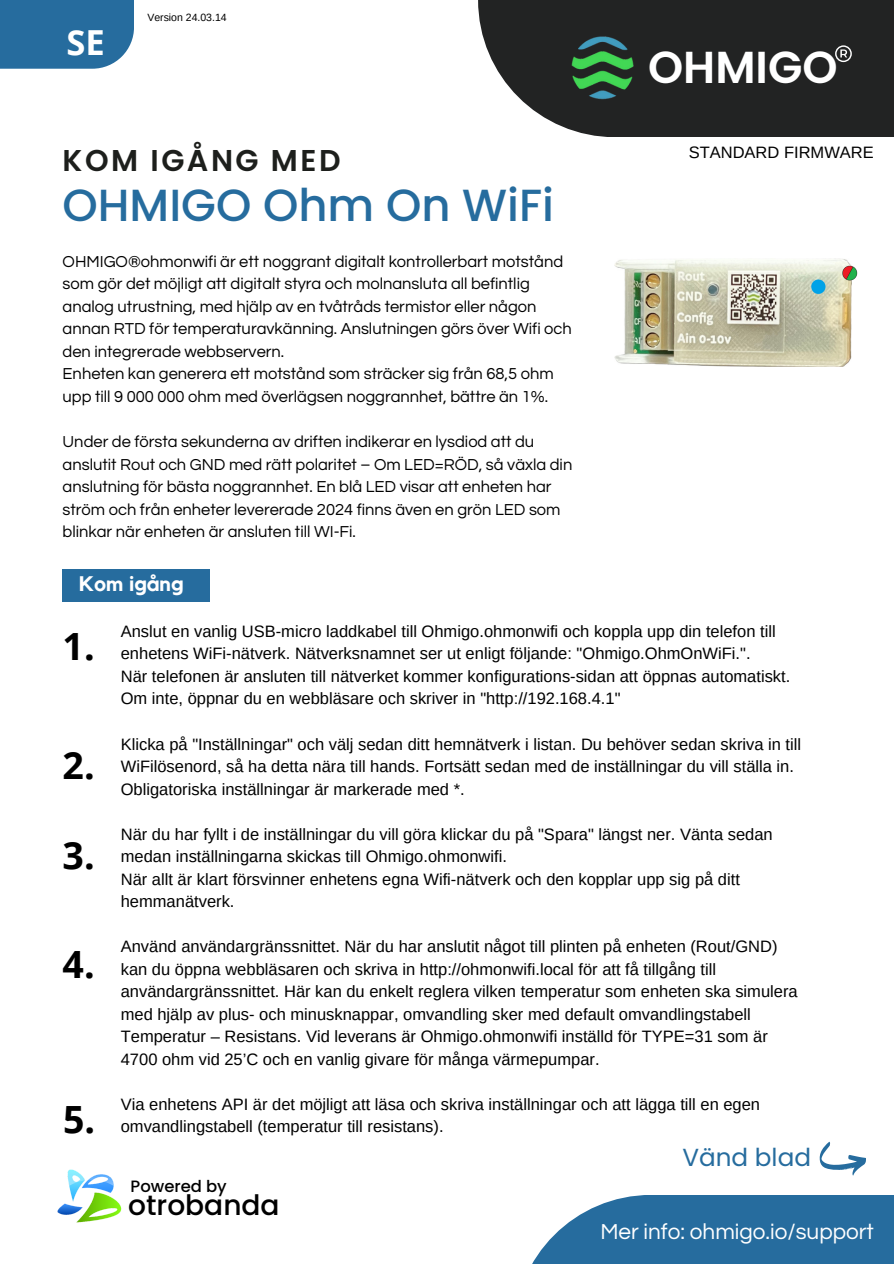
<style>
.page{position:relative;width:894px;height:1264px;background:#fff}
.page>*{position:absolute;margin:0;border:0;box-sizing:border-box;transform-origin:0 0}
.t1{font:500 45px "Poppins";color:#266c9e}
.t2{font:600 44.7px "Poppins";color:#fff}
.t3{font:700 37.5px "Open Sans";color:#000}
.t4{font:700 34.5px "Open Sans";color:#fff}
.t5{font:600 30px "Poppins";letter-spacing:.085em;color:#1d1f1c}
.t6{font:500 28.05px "Poppins";color:#000}
.t7{font:24.6px "Poppins";color:#266c9e}
.t8{font:22.5px "Questrial";color:#fff}
.t9{font:700 21px "Kollektif";color:#fff}
.t10{font:16.5px/22.5px "Arimo";color:#000}
.t11{font:16.5px/22.5px "Questrial";color:#000}
.t12{font:500 16.35px "Poppins";color:#000}
.t13{font:10.5px "Arimo";color:#000}
</style>
<div class="page">
<div style="left:478px;top:0;width:415px;height:137px;background:#222323"></div>
<div style="left:63px;top:569px;width:147px;height:33px;background:#266c9e"></div>
<div style="left:514px;top:1194px;width:379px;height:69px;background:#266c9e"></div>
<img style="left:571px;top:36px;width:63px;height:64px">
<svg style="left:835px;top:45px;width:16px;height:17px"></svg>
<img style="left:58px;top:1169px;width:64px;height:53px">
<div style="left:0;top:0;width:134px;height:69px;background:#266c9e"></div>
<svg style="left:819px;top:1141px;width:46px;height:34px"></svg>
<img style="left:614px;top:258px;width:237px;height:108px">
<img style="left:842px;top:265px;width:15px;height:15px">
<img style="left:810px;top:279px;width:15px;height:15px">
<p class="t4" style="left:67px;top:19px;width:40px">SE</p>
<p class="t13" style="left:147px;top:12px;width:81px">Version 24.03.14</p>
<h1 class="t5" style="left:63px;top:140px;width:279px">KOM IGÅNG MED</h1>
<p class="t1" style="left:63px;top:174px;width:493px">OHMIGO Ohm On WiFi</p>
<h5 class="t11" style="left:63px;top:251px;width:510px">OHMIGO®ohmonwifi är ett noggrant digitalt kontrollerbart motstånd som gör det möjligt att digitalt styra och molnansluta all befintlig analog utrustning, med hjälp av en tvåtråds termistor eller någon annan RTD för temperaturavkänning. Anslutningen görs över Wifi och den integrerade webbservern.</h5>
<h2 class="t11" style="left:63px;top:363px;width:492px">Enheten kan generera ett motstånd som sträcker sig från 68,5 ohm upp till 9 000 000 ohm med överlägsen noggrannhet, bättre än 1%.</h2>
<p class="t11" style="left:63px;top:431px;width:511px">Under de första sekunderna av driften indikerar en lysdiod att du anslutit Rout och GND med rätt polaritet – Om LED=RÖD, så växla din anslutning för bästa noggrannhet. En blå LED visar att enheten har ström och från enheter levererade 2024 finns även en grön LED som blinkar när enheten är ansluten till WI-Fi.</p>
<p class="t9" style="left:79px;top:574px;width:106px">Kom igång</p>
<p class="t2" style="left:648px;top:36px;width:191px">OHMIGO</p>
<p class="t10" style="left:688px;top:141px;width:187px">STANDARD FIRMWARE</p>
<h4 class="t3" style="left:63px;top:619px;width:34px">1.</h4>
<p class="t3" style="left:63px;top:739px;width:34px">2.</p>
<p class="t3" style="left:63px;top:828px;width:34px">3.</p>
<p class="t3" style="left:63px;top:937px;width:34px">4.</p>
<p class="t3" style="left:63px;top:1093px;width:34px">5.</p>
<p class="t10" style="left:121px;top:620px;width:656px">Anslut en vanlig USB-micro laddkabel till Ohmigo.ohmonwifi och koppla upp din telefon till enhetens WiFi-nätverk. Nätverksnamnet ser ut enligt följande: "Ohmigo.OhmOnWiFi.".</p>
<p class="t10" style="left:121px;top:665px;width:671px">När telefonen är ansluten till nätverket kommer konfigurations-sidan att öppnas automatiskt.<br>Om inte, öppnar du en webbläsare och skriver in "http://192.168.4.1"</p>
<p class="t10" style="left:121px;top:732px;width:681px">Klicka på "Inställningar" och välj sedan ditt hemnätverk i listan. Du behöver sedan skriva in till<br>WiFilösenord, så ha detta nära till hands. Fortsätt sedan med de inställningar du vill ställa in.<br>Obligatoriska inställningar är markerade med *.</p>
<h4 class="t10" style="left:121px;top:822px;width:653px">När du har fyllt i de inställningar du vill göra klickar du på "Spara" längst ner. Vänta sedan medan inställningarna skickas till Ohmigo.ohmonwifi.</h4>
<h4 class="t10" style="left:121px;top:867px;width:620px">När allt är klart försvinner enhetens egna Wifi-nätverk och den kopplar upp sig på ditt hemmanätverk.</h4>
<h4 class="t10" style="left:121px;top:935px;width:678px">Använd användargränssnittet. När du har anslutit något till plinten på enheten (Rout/GND) kan du öppna webbläsaren och skriva in http://ohmonwifi.local för att få tillgång till användargränssnittet. Här kan du enkelt reglera vilken temperatur som enheten ska simulera med hjälp av plus- och minusknappar, omvandling sker med default omvandlingstabell Temperatur – Resistans. Vid leverans är Ohmigo.ohmonwifi inställd för TYPE=31 som är 4700 ohm vid 25’C och en vanlig givare för många värmepumpar.</h4>
<h4 class="t10" style="left:121px;top:1092px;width:640px">Via enhetens API är det möjligt att läsa och skriva inställningar och att lägga till en egen omvandlingstabell (temperatur till resistans).</h4>
<p class="t12" style="left:131px;top:1174px;width:98px">Powered by</p>
<p class="t6" style="left:128px;top:1185px;width:153px">otrobanda</p>
<p class="t7" style="left:682px;top:1140px;width:130px">Vänd blad</p>
<p class="t8" style="left:600px;top:1220px;width:275px">Mer info: ohmigo.io/support</p>
</div>
